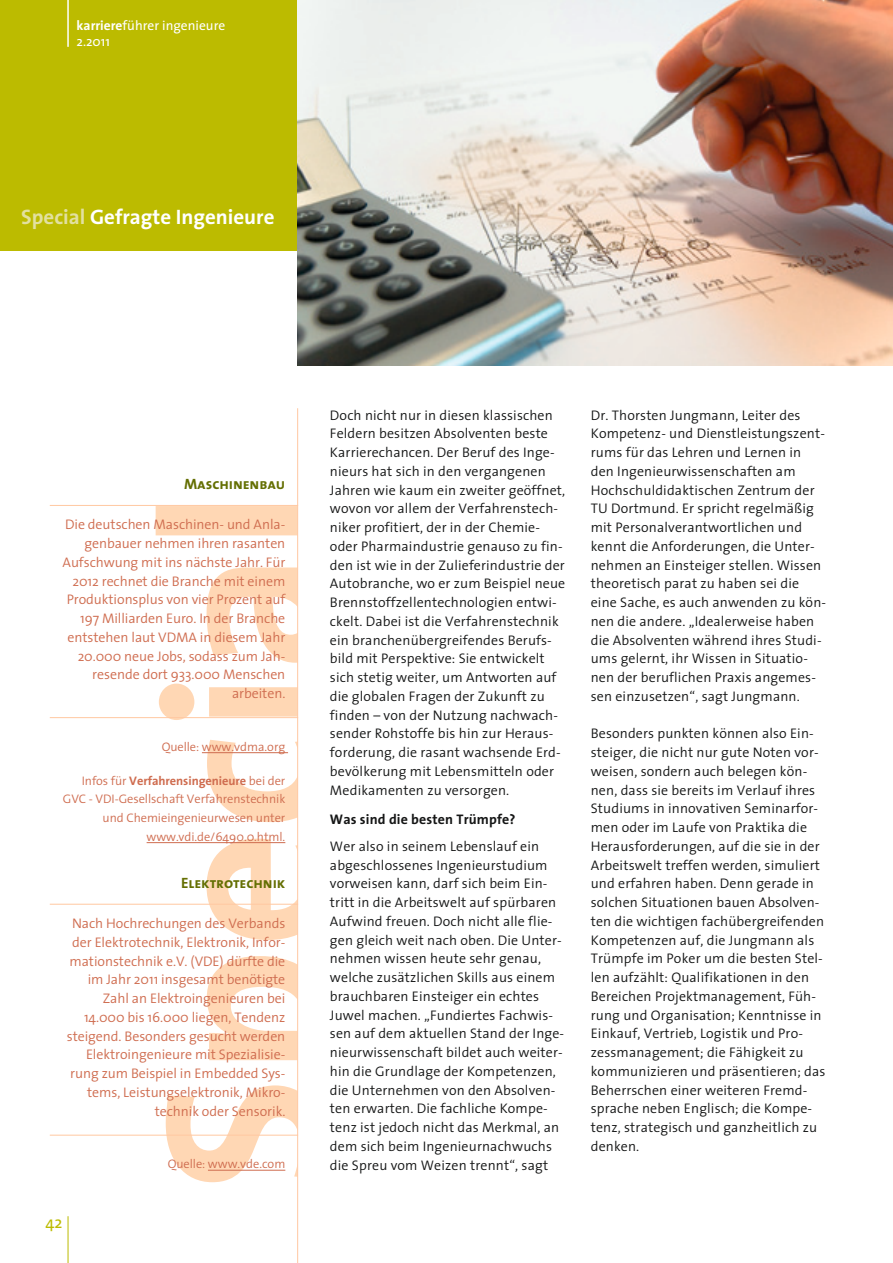
<style>
.page{position:relative;width:893px;height:1263px;background:#fff}
.page>*{position:absolute;margin:0;border:0;box-sizing:border-box;transform-origin:0 0}
.t1{font:700 21px "The Sans";color:#fff}
.t2{font:16.5px "The Sans";color:#bcbb00}
.t3{font:15px "The Sans Bold Caps";letter-spacing:-.005em;color:#646f03}
.t4{font:300 13.95px/18.8px "The Sans";letter-spacing:.01em;color:#151616}
.t5{font:300 13.95px/18.8px "The Sans";letter-spacing:-.005em;color:#cf6c4f;text-align:right}
.t6{font:700 13.95px "The Sans";letter-spacing:.01em;color:#151616}
.t7{font:13.5px/16.2px "The Sans";color:#fff}
.t8{font:300 12.45px/18.8px "The Sans";letter-spacing:-.005em;color:#cf6c4f;text-align:right}
.s1{font-weight:700}
.s2{color:#e2e0a0}
</style>
<div class="page">
<div style="left:0;top:0;width:298px;height:251px;background:#bcbb00"></div>
<svg style="left:156px;top:506px;width:141px;height:676px"></svg>
<img style="left:298px;top:0;width:595px;height:366px">
<hr style="left:297px;top:408px;width:1px;height:855px;background:#ffc8a1">
<hr style="left:50px;top:505px;width:248px;height:1px;background:#ffc8a1">
<hr style="left:50px;top:717px;width:248px;height:1px;background:#ffc8a1">
<hr style="left:202px;top:752px;width:86px;height:1px;background:#cf6c4f">
<hr style="left:147px;top:842px;width:138px;height:1px;background:#cf6c4f">
<hr style="left:50px;top:904px;width:248px;height:1px;background:#ffc8a1">
<hr style="left:50px;top:1135px;width:248px;height:1px;background:#ffc8a1">
<hr style="left:208px;top:1170px;width:77px;height:1px;background:#cf6c4f">
<hr style="left:68px;top:0;width:1px;height:47px;background:#fff">
<hr style="left:68px;top:1216px;width:1px;height:47px;background:#bcbb00">
<p class="t7" style="left:77px;top:17px;width:150px"><span class="s1">karriere</span>führer ingenieure<br>2.2011</p>
<h1 class="t1" style="left:21px;top:199px;width:255px"><span class="s2">Special</span> Gefragte Ingenieure</h1>
<p class="t3" style="left:184px;top:472px;width:103px">Maschinenbau</p>
<p class="t5" style="left:63px;top:515px;width:224px">Die deutschen Maschinen- und Anla&shy;genbauer nehmen ihren rasanten<br>Aufschwung mit ins nächste Jahr. Für<br>2012 rechnet die Branche mit einem<br>Produktionsplus von vier Prozent auf<br>197 Milliarden Euro. In der Branche entstehen laut VDMA in diesem Jahr<br>20.000 neue Jobs, sodass zum Jah&shy;resende dort 933.000 Menschen arbeiten.</p>
<p class="t8" style="left:162px;top:737px;width:125px">Quelle: www.vdma.org</p>
<p class="t8" style="left:63px;top:770px;width:224px">Infos für <span class="s1">Verfahrensingenieure</span> bei der GVC - VDI-Gesellschaft Verfahrenstechnik und Chemieingenieurwesen unter www.vdi.de/6490.0.html.</p>
<p class="t3" style="left:181px;top:870px;width:106px">Elektrotechnik</p>
<p class="t5" style="left:67px;top:913px;width:220px">Nach Hochrechungen des Verbands der Elektrotechnik, Elektronik, Infor&shy;mationstechnik e.V. (VDE) dürfte die im Jahr 2011 insgesamt benötigte Zahl an Elektroingenieuren bei 14.000 bis 16.000 liegen, Tendenz steigend. Besonders gesucht werden Elektroingenieure mit Spezialisie&shy;rung zum Beispiel in Embedded Sys&shy;tems, Leistungselektronik, Mikro&shy;technik oder Sensorik.</p>
<p class="t2" style="left:45px;top:1208px;width:18px">42</p>
<p class="t8" style="left:168px;top:1154px;width:119px">Quelle: www.vde.com</p>
<p class="t4" style="left:330px;top:405px;width:237px">Doch nicht nur in diesen klassischen Feldern besitzen Absolventen beste Karrierechancen. Der Beruf des Inge&shy;nieurs hat sich in den vergangenen Jahren wie kaum ein zweiter geöffnet, wovon vor allem der Verfahrenstech&shy;niker profitiert, der in der Chemie&shy;oder Pharmaindustrie genauso zu fin&shy;den ist wie in der Zulieferindustrie der Autobranche, wo er zum Beispiel neue Brennstoffzellentechnologien entwi&shy;ckelt. Dabei ist die Verfahrenstechnik ein branchenübergreifendes Berufs&shy;bild mit Perspektive: Sie entwickelt sich stetig weiter, um Antworten auf die globalen Fragen der Zukunft zu finden – von der Nutzung nachwach&shy;sender Rohstoffe bis hin zur Heraus&shy;forderung, die rasant wachsende Erd&shy;bevölkerung mit Lebensmitteln oder Medikamenten zu versorgen.</p>
<p class="t6" style="left:330px;top:808px;width:187px">Was sind die besten Trümpfe?</p>
<p class="t4" style="left:330px;top:836px;width:236px">Wer also in seinem Lebenslauf ein abgeschlossenes Ingenieurstudium vorweisen kann, darf sich beim Ein&shy;tritt in die Arbeitswelt auf spürbaren Aufwind freuen. Doch nicht alle flie&shy;gen gleich weit nach oben. Die Unter&shy;nehmen wissen heute sehr genau, welche zusätzlichen Skills aus einem brauchbaren Einsteiger ein echtes Juwel machen. „Fundiertes Fachwis&shy;sen auf dem aktuellen Stand der Inge&shy;nieurwissenschaft bildet auch weiter&shy;hin die Grundlage der Kompetenzen, die Unternehmen von den Absolven&shy;ten erwarten. Die fachliche Kompe&shy;tenz ist jedoch nicht das Merkmal, an dem sich beim Ingenieurnachwuchs die Spreu vom Weizen trennt“, sagt</p>
<p class="t4" style="left:591px;top:405px;width:237px">Dr. Thorsten Jungmann, Leiter des Kompetenz- und Dienstleistungszent&shy;rums für das Lehren und Lernen in den Ingenieurwissenschaften am Hochschuldidaktischen Zentrum der TU Dortmund. Er spricht regelmäßig mit Personalverantwortlichen und kennt die Anforderungen, die Unter&shy;nehmen an Einsteiger stellen. Wissen theoretisch parat zu haben sei die eine Sache, es auch anwenden zu kön&shy;nen die andere. „Idealerweise haben die Absolventen während ihres Studi&shy;ums gelernt, ihr Wissen in Situatio&shy;nen der beruflichen Praxis angemes&shy;sen einzusetzen“, sagt Jungmann.</p>
<p class="t4" style="left:591px;top:724px;width:236px">Besonders punkten können also Ein&shy;steiger, die nicht nur gute Noten vor&shy;weisen, sondern auch belegen kön&shy;nen, dass sie bereits im Verlauf ihres Studiums in innovativen Seminarfor&shy;men oder im Laufe von Praktika die Herausforderungen, auf die sie in der Arbeitswelt treffen werden, simuliert und erfahren haben. Denn gerade in solchen Situationen bauen Absolven&shy;ten die wichtigen fachübergreifenden Kompetenzen auf, die Jungmann als Trümpfe im Poker um die besten Stel&shy;len aufzählt: Qualifikationen in den Bereichen Projektmanagement, Füh&shy;rung und Organisation; Kenntnisse in Einkauf, Vertrieb, Logistik und Pro&shy;zessmanagement; die Fähigkeit zu kommunizieren und präsentieren; das Beherrschen einer weiteren Fremd&shy;sprache neben Englisch; die Kompe&shy;tenz, strategisch und ganzheitlich zu denken.</p>
</div>
